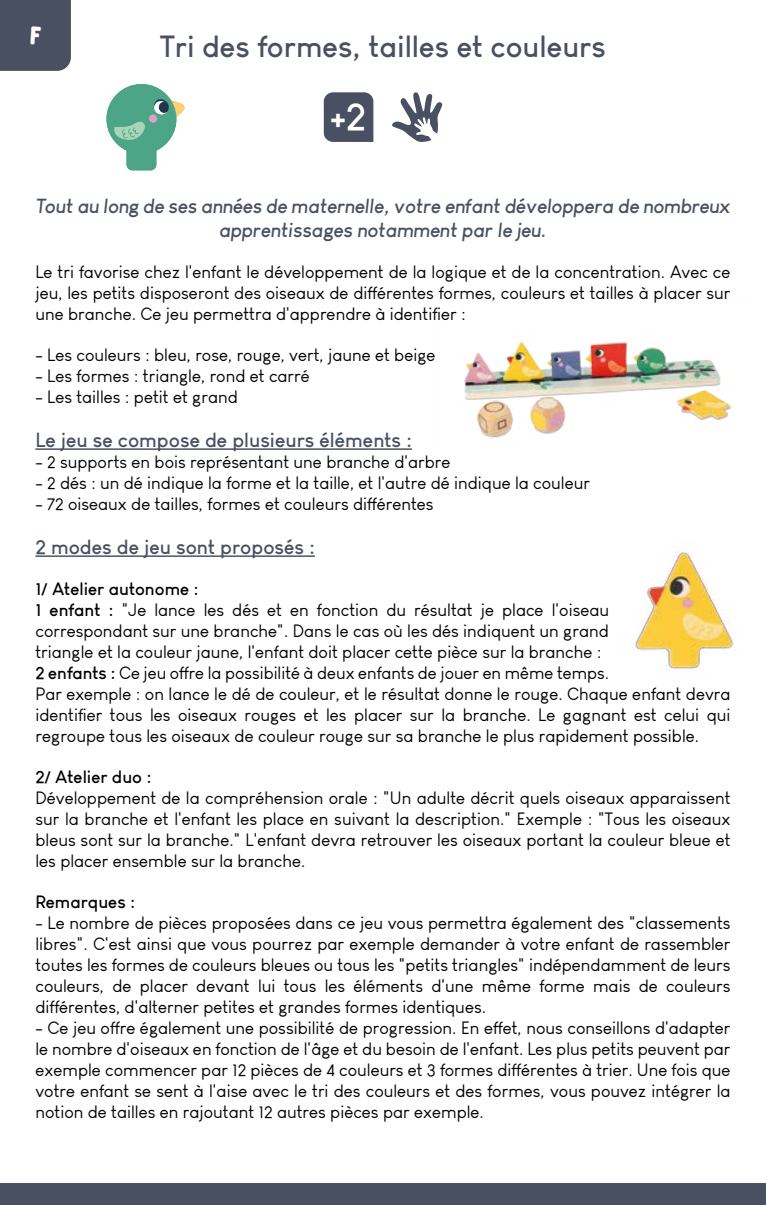
<style>
.page{position:relative;width:766px;height:1205px;background:#fff}
.page>*{position:absolute;margin:0;border:0;box-sizing:border-box;transform-origin:0 0}
.t1{font:700 38.25px "Louis George Cafe";color:#fff}
.t2{font:700 30px "Louis George Cafe";color:#485062}
.t3{font:25px "Tykewriter Bold Bobbing mod";color:#fff}
.t4{font:italic 700 20px/24px "Louis George Cafe";color:#485062;text-align:center}
.t5{font:700 20px "Louis George Cafe";color:#485062}
.t6{font:17.5px/21px "Louis George Cafe";color:#000;text-align:justify}
.t7{font:700 17.5px "Louis George Cafe";color:#000}
.s1{font-weight:700}
</style>
<div class="page">
<div style="left:0;top:1183px;width:765px;height:22px;background:#485062"></div>
<div style="left:0;top:0;width:71px;height:71px;background:#485062"></div>
<hr style="left:35px;top:448px;width:377px;height:2px;background:#485062">
<hr style="left:35px;top:555px;width:280px;height:2px;background:#485062">
<div style="left:324px;top:92px;width:49px;height:50px;background:#485062"></div>
<svg style="left:392px;top:92px;width:50px;height:50px"></svg>
<svg style="left:106px;top:84px;width:79px;height:86px"></svg>
<svg style="left:158px;top:101px;width:11px;height:12px"></svg>
<img style="left:632px;top:550px;width:101px;height:119px">
<img style="left:464px;top:341px;width:267px;height:97px">
<p class="t3" style="left:30px;top:23px;width:12px">F</p>
<p class="t2" style="left:160px;top:27px;width:447px">Tri des formes, tailles et couleurs</p>
<p class="t1" style="left:330px;top:92px;width:37px">+2</p>
<p class="t4" style="left:35px;top:193px;width:696px">Tout au long de ses années de maternelle, votre enfant développera de nombreux apprentissages notamment par le jeu.</p>
<p class="t6" style="left:35px;top:261px;width:696px">Le tri favorise chez l'enfant le développement de la logique et de la concentration. Avec ce jeu, les petits disposeront des oiseaux de différentes formes, couleurs et tailles à placer sur une branche. Ce jeu permettra d'apprendre à identifier :</p>
<p class="t6" style="left:35px;top:344px;width:401px">- Les couleurs : bleu, rose, rouge, vert, jaune et beige</p>
<p class="t6" style="left:35px;top:365px;width:276px">- Les formes : triangle, rond et carré</p>
<p class="t6" style="left:35px;top:386px;width:204px">- Les tailles : petit et grand</p>
<p class="t5" style="left:35px;top:427px;width:378px">Le jeu se compose de plusieurs éléments :</p>
<p class="t6" style="left:35px;top:451px;width:416px">- 2 supports en bois représentant une branche d'arbre</p>
<p class="t6" style="left:35px;top:472px;width:556px">- 2 dés : un dé indique la forme et la taille, et l'autre dé indique la couleur</p>
<p class="t6" style="left:35px;top:493px;width:399px">- 72 oiseaux de tailles, formes et couleurs différentes</p>
<p class="t5" style="left:35px;top:534px;width:281px">2 modes de jeu sont proposés :</p>
<p class="t6" style="left:35px;top:578px;width:696px;text-align:left"><span class="s1">1/ Atelier autonome :<br>1 enfant :</span> "Je lance les dés et en fonction du résultat je place l'oiseau<br>correspondant sur une branche". Dans le cas où les dés indiquent un grand<br>triangle et la couleur jaune, l'enfant doit placer cette pièce sur la branche :<br><span class="s1">2 enfants :</span> Ce jeu offre la possibilité à deux enfants de jouer en même temps.<br>Par exemple : on lance le dé de couleur, et le résultat donne le rouge. Chaque enfant devra identifier tous les oiseaux rouges et les placer sur la branche. Le gagnant est celui qui regroupe tous les oiseaux de couleur rouge sur sa branche le plus rapidement possible.</p>
<p class="t6" style="left:35px;top:766px;width:696px;text-align:left"><span class="s1">2/ Atelier duo :<br></span>Développement de la compréhension orale : "Un adulte décrit quels oiseaux apparaissent sur la branche et l'enfant les place en suivant la description." Exemple : "Tous les oiseaux bleus sont sur la branche." L'enfant devra retrouver les oiseaux portant la couleur bleue et les placer ensemble sur la branche.</p>
<p class="t7" style="left:35px;top:891px;width:101px">Remarques :</p>
<p class="t6" style="left:35px;top:912px;width:696px">- Le nombre de pièces proposées dans ce jeu vous permettra également des "classements libres". C'est ainsi que vous pourrez par exemple demander à votre enfant de rassembler toutes les formes de couleurs bleues ou tous les "petits triangles" indépendamment de leurs couleurs, de placer devant lui tous les éléments d'une même forme mais de couleurs différentes, d'alterner petites et grandes formes identiques.</p>
<p class="t6" style="left:35px;top:1017px;width:696px">- Ce jeu offre également une possibilité de progression. En effet, nous conseillons d'adapter le nombre d'oiseaux en fonction de l'âge et du besoin de l'enfant. Les plus petits peuvent par exemple commencer par 12 pièces de 4 couleurs et 3 formes différentes à trier. Une fois que votre enfant se sent à l'aise avec le tri des couleurs et des formes, vous pouvez intégrer la notion de tailles en rajoutant 12 autres pièces par exemple.</p>
</div>
